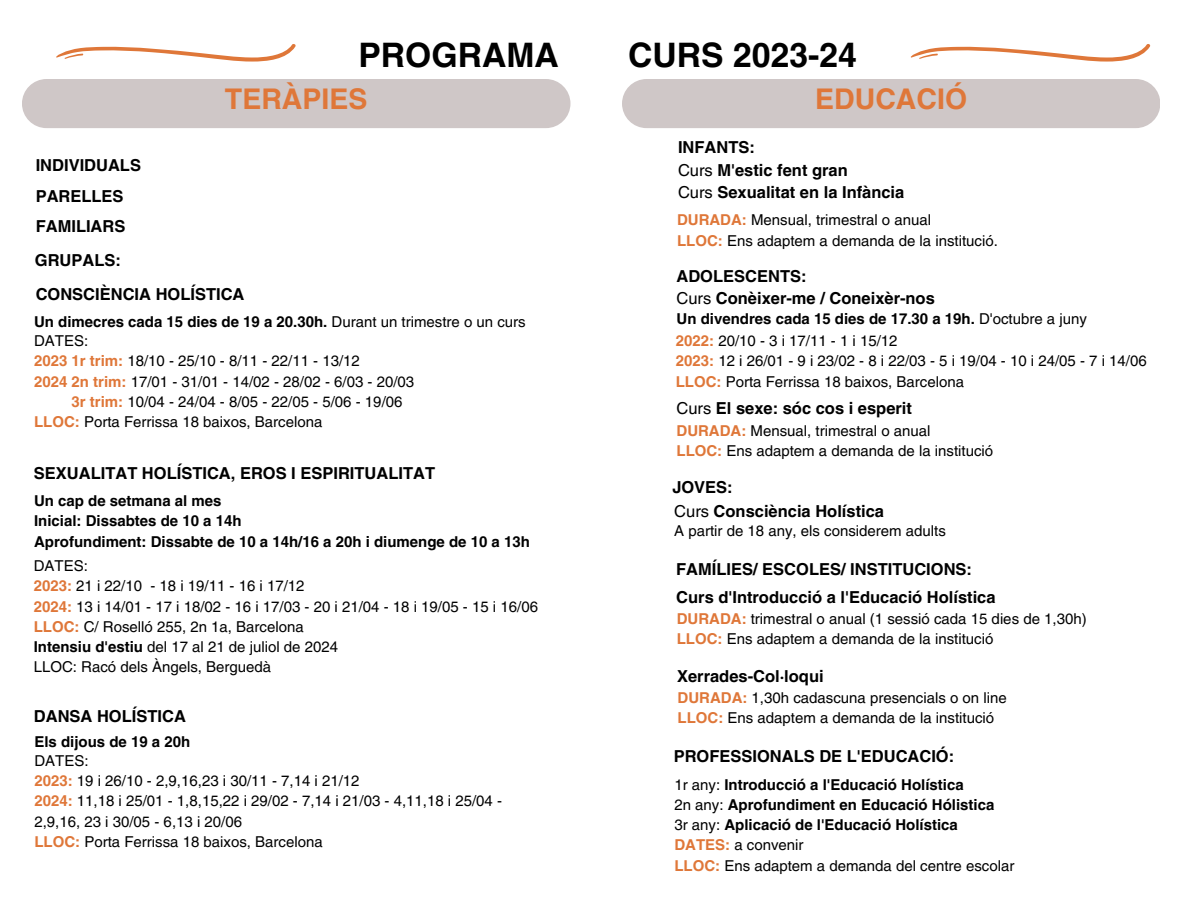
<style>
.page{position:relative;width:1188px;height:918px;background:#fff}
.page>*{position:absolute;margin:0;border:0;box-sizing:border-box;transform-origin:0 0}
.t1{font:700 33.75px "Helvetica LT Pro";color:#000}
.t2{font:700 28.5px "Helvetica LT Pro";color:#df7739}
.t3{font:700 16.5px "Helvetica LT Pro";color:#000}
.t4{font:15px "Helvetica LT Pro";color:#000}
.t5{font:700 15px "Helvetica LT Pro";color:#000}
.s1{font-weight:400}
.s2{font-weight:700;color:#df7739}
.s3{font-weight:700}
</style>
<div class="page">
<svg style="left:56px;top:44px;width:240px;height:18px"></svg>
<svg style="left:910px;top:44px;width:241px;height:18px"></svg>
<div style="left:22px;top:79px;width:548px;height:49px;background:#cfc7c7;border-radius:25px"></div>
<div style="left:622px;top:79px;width:538px;height:49px;background:#cfc7c7;border-radius:25px"></div>
<p class="t3" style="left:36px;top:160px;width:107px">INDIVIDUALS</p>
<p class="t3" style="left:36px;top:190px;width:89px">PARELLES</p>
<p class="t3" style="left:36px;top:220px;width:91px">FAMILIARS</p>
<p class="t3" style="left:35px;top:254px;width:88px">GRUPALS:</p>
<p class="t1" style="left:358px;top:42px;width:202px">PROGRAMA</p>
<p class="t1" style="left:628px;top:42px;width:230px">CURS 2023-24</p>
<p class="t2" style="left:225px;top:89px;width:144px">TERÀPIES</p>
<p class="t2" style="left:815px;top:89px;width:153px">EDUCACIÓ</p>
<p class="t3" style="left:678px;top:141px;width:78px">INFANTS:</p>
<p class="t3" style="left:678px;top:164px;width:171px"><span class="s1">Curs</span> M'estic fent gran</p>
<p class="t3" style="left:678px;top:186px;width:228px"><span class="s1">Curs</span> Sexualitat en la Infància</p>
<p class="t4" style="left:677px;top:215px;width:256px"><span class="s2">DURADA:</span> Mensual, trimestral o anual</p>
<p class="t4" style="left:677px;top:235px;width:322px"><span class="s2">LLOC:</span> Ens adaptem a demanda de la institució.</p>
<p class="t3" style="left:36px;top:288px;width:210px">CONSCIÈNCIA HOLÍSTICA</p>
<p class="t5" style="left:34px;top:317px;width:493px">Un dimecres cada 15 dies de 19 a 20.30h. <span class="s1">Durant un trimestre o un curs</span></p>
<p class="t4" style="left:34px;top:335px;width:56px">DATES:</p>
<p class="t4" style="left:34px;top:356px;width:327px"><span class="s2">2023 1r trim:</span> 18/10 - 25/10 - 8/11 - 22/11 - 13/12</p>
<p class="t4" style="left:34px;top:376px;width:382px"><span class="s2">2024 2n trim:</span> 17/01 - 31/01 - 14/02 - 28/02 - 6/03 - 20/03</p>
<p class="t4" style="left:72px;top:396px;width:332px"><span class="s2">3r trim:</span> 10/04 - 24/04 - 8/05 - 22/05 - 5/06 - 19/06</p>
<p class="t4" style="left:34px;top:416px;width:290px"><span class="s2">LLOC:</span> Porta Ferrissa 18 baixos, Barcelona</p>
<p class="t3" style="left:34px;top:467px;width:403px">SEXUALITAT HOLÍSTICA, EROS I ESPIRITUALITAT</p>
<p class="t5" style="left:34px;top:495px;width:189px">Un cap de setmana al mes</p>
<p class="t5" style="left:34px;top:516px;width:209px">Inicial: Dissabtes de 10 a 14h</p>
<p class="t5" style="left:34px;top:536px;width:497px">Aprofundiment: Dissabte de 10 a 14h/16 a 20h i diumenge de 10 a 13h</p>
<p class="t4" style="left:34px;top:560px;width:56px">DATES:</p>
<p class="t4" style="left:34px;top:581px;width:272px"><span class="s2">2023:</span> 21 i 22/10 - 18 i 19/11 - 16 i 17/12</p>
<p class="t4" style="left:34px;top:601px;width:506px"><span class="s2">2024:</span> 13 i 14/01 - 17 i 18/02 - 16 i 17/03 - 20 i 21/04 - 18 i 19/05 - 15 i 16/06</p>
<p class="t4" style="left:34px;top:621px;width:271px"><span class="s2">LLOC:</span> C/ Roselló 255, 2n 1a, Barcelona</p>
<p class="t4" style="left:34px;top:641px;width:306px"><span class="s3">Intensiu d'estiu</span> del 17 al 21 de juliol de 2024</p>
<p class="t4" style="left:34px;top:662px;width:239px">LLOC: Racó dels Àngels, Berguedà</p>
<p class="t3" style="left:34px;top:711px;width:154px">DANSA HOLÍSTICA</p>
<p class="t4" style="left:34px;top:755px;width:56px">DATES:</p>
<p class="t4" style="left:34px;top:775px;width:327px"><span class="s2">2023:</span> 19 i 26/10 - 2,9,16,23 i 30/11 - 7,14 i 21/12</p>
<p class="t4" style="left:34px;top:796px;width:469px"><span class="s2">2024:</span> 11,18 i 25/01 - 1,8,15,22 i 29/02 - 7,14 i 21/03 - 4,11,18 i 25/04 -</p>
<p class="t4" style="left:34px;top:816px;width:209px">2,9,16, 23 i 30/05 - 6,13 i 20/06</p>
<p class="t4" style="left:34px;top:836px;width:290px"><span class="s2">LLOC:</span> Porta Ferrissa 18 baixos, Barcelona</p>
<p class="t5" style="left:34px;top:737px;width:157px">Els dijous de 19 a 20h</p>
<p class="t3" style="left:677px;top:270px;width:132px">ADOLESCENTS:</p>
<p class="t3" style="left:677px;top:293px;width:260px"><span class="s1">Curs</span> Conèixer-me / Coneixèr-nos</p>
<p class="t5" style="left:677px;top:313px;width:412px">Un divendres cada 15 dies de 17.30 a 19h. <span class="s1">D'octubre a juny</span></p>
<p class="t4" style="left:676px;top:335px;width:223px"><span class="s2">2022:</span> 20/10 - 3 i 17/11 - 1 i 15/12</p>
<p class="t4" style="left:676px;top:356px;width:472px"><span class="s2">2023:</span> 12 i 26/01 - 9 i 23/02 - 8 i 22/03 - 5 i 19/04 - 10 i 24/05 - 7 i 14/06</p>
<p class="t4" style="left:676px;top:376px;width:290px"><span class="s2">LLOC:</span> Porta Ferrissa 18 baixos, Barcelona</p>
<p class="t3" style="left:676px;top:402px;width:237px"><span class="s1">Curs</span> El sexe: sóc cos i esperit</p>
<p class="t4" style="left:677px;top:425px;width:256px"><span class="s2">DURADA:</span> Mensual, trimestral o anual</p>
<p class="t4" style="left:677px;top:445px;width:318px"><span class="s2">LLOC:</span> Ens adaptem a demanda de la institució</p>
<p class="t3" style="left:672px;top:482px;width:62px">JOVES:</p>
<p class="t3" style="left:674px;top:505px;width:211px"><span class="s1">Curs</span> Consciència Holística</p>
<p class="t4" style="left:674px;top:526px;width:273px">A partir de 18 any, els considerem adults</p>
<p class="t3" style="left:676px;top:563px;width:297px">FAMÍLIES/ ESCOLES/ INSTITUCIONS:</p>
<p class="t3" style="left:676px;top:591px;width:321px">Curs d'Introducció a l'Educació Holística</p>
<p class="t4" style="left:677px;top:613px;width:411px"><span class="s2">DURADA:</span> trimestral o anual (1 sessió cada 15 dies de 1,30h)</p>
<p class="t4" style="left:677px;top:634px;width:318px"><span class="s2">LLOC:</span> Ens adaptem a demanda de la institució</p>
<p class="t3" style="left:677px;top:670px;width:148px">Xerrades-Col·loqui</p>
<p class="t4" style="left:678px;top:692px;width:331px"><span class="s2">DURADA:</span> 1,30h cadascuna presencials o on line</p>
<p class="t4" style="left:678px;top:713px;width:318px"><span class="s2">LLOC:</span> Ens adaptem a demanda de la institució</p>
<p class="t3" style="left:674px;top:751px;width:282px">PROFESSIONALS DE L'EDUCACIÓ:</p>
<p class="t5" style="left:674px;top:779px;width:291px"><span class="s1">1r any:</span> Introducció a l'Educació Holística</p>
<p class="t5" style="left:674px;top:799px;width:321px"><span class="s1">2n any:</span> Aprofundiment en Educació Hólistica</p>
<p class="t5" style="left:674px;top:819px;width:285px"><span class="s1">3r any:</span> Aplicació de l'Educació Holística</p>
<p class="t4" style="left:674px;top:840px;width:131px"><span class="s2">DATES:</span> a convenir</p>
<p class="t4" style="left:674px;top:860px;width:342px"><span class="s2">LLOC:</span> Ens adaptem a demanda del centre escolar</p>
</div>
